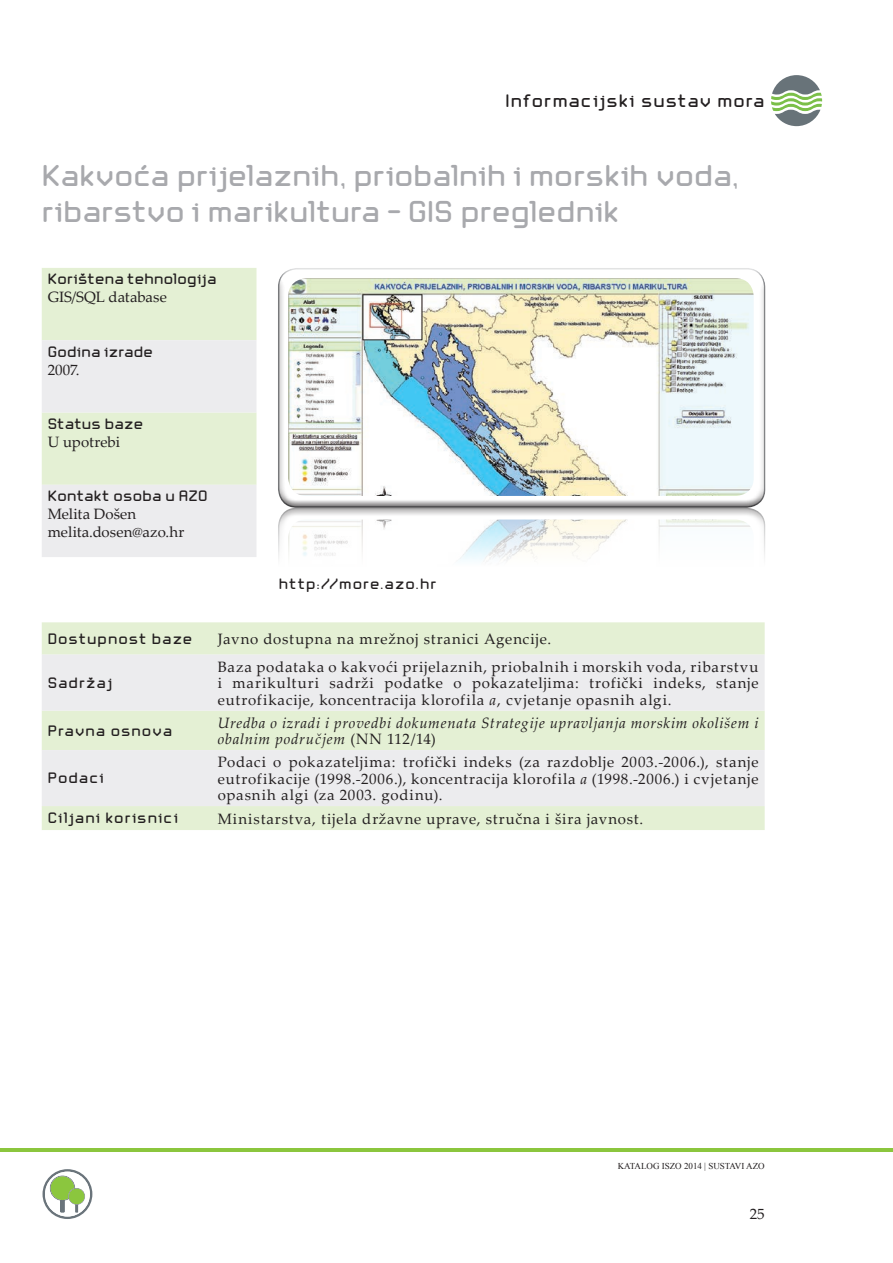
<style>
.page{position:relative;width:893px;height:1263px;background:#fff}
.page>*{position:absolute;margin:0;border:0;box-sizing:border-box;transform-origin:0 0}
.Naslovi{font:500 30px/36px "AZ Okapitala";color:#a8a9ad}
.t1{font:500 18px "AZ Okapitala";letter-spacing:.05em;color:#231f20}
.Tekst_u_doljnjij_tab{font:15px/16.5px "Palatino Linotype";letter-spacing:.055em;color:#231f20;text-align:justify}
.Tekst_u_doljnjij_tab-2{font:italic 15px/16.5px "Palatino Linotype";letter-spacing:.045em;color:#231f20}
.Tekst_u_doljnjij_tab-3{font:500 15px "AZ Okapitala";letter-spacing:.055em;color:#231f20}
.Tekst_u_tablici{font:15px "Palatino Linotype";color:#231f20}
.Tekst_u_doljnjij_tab-4{font:500 15px "AZ Okapitala";letter-spacing:.01em;color:#231f20}
.t2{font:9px "Times New Roman";color:#231f20}
.s1{font-style:italic}
.s2{font-style:normal}
</style>
<div class="page">
<hr style="left:0;top:1148px;width:893px;height:4px;background:#8bc63e">
<svg style="left:43px;top:1169px;width:49px;height:50px"></svg>
<div style="left:277px;top:507px;width:489px;height:231px;background:#231f20;opacity:.75"></div>
<img style="left:288px;top:519px;width:466px;height:103px">
<div style="left:42px;top:622px;width:723px;height:208px;background:#e4f0d4"></div>
<svg style="left:42px;top:655px;width:723px;height:151px;background:#e9ede7"></svg>
<div style="left:42px;top:268px;width:214px;height:72px;background:#e4f0d4"></div>
<svg style="left:42px;top:340px;width:214px;height:217px;background:#e9ede5"></svg>
<svg style="left:771px;top:75px;width:51px;height:51px"></svg>
<div style="left:277px;top:267px;width:489px;height:221px;background:#fff;opacity:.75"></div>
<div style="left:277px;top:277px;width:489px;height:231px;background:#231f20;opacity:.75"></div>
<img style="left:288px;top:278px;width:466px;height:218px">
<p class="t1" style="left:506px;top:91px;width:261px">Informacijski sustav mora</p>
<p class="Naslovi" style="left:42px;top:158px;width:699px">Kakvoća prijelaznih, priobalnih i morskih voda, ribarstvo i marikultura – GIS preglednik</p>
<p class="Tekst_u_doljnjij_tab-4" style="left:48px;top:271px;width:170px">Korištena tehnologija</p>
<p class="Tekst_u_tablici" style="left:48px;top:287px;width:121px">GIS/SQL database</p>
<p class="Tekst_u_doljnjij_tab-4" style="left:48px;top:343px;width:107px">Godina izrade</p>
<p class="Tekst_u_tablici" style="left:48px;top:359px;width:33px">2007.</p>
<p class="Tekst_u_doljnjij_tab-4" style="left:48px;top:415px;width:97px">Status baze</p>
<p class="Tekst_u_tablici" style="left:48px;top:431px;width:74px">U upotrebi</p>
<p class="Tekst_u_doljnjij_tab-4" style="left:48px;top:488px;width:161px">Kontakt osoba u AZO</p>
<p class="Tekst_u_tablici" style="left:48px;top:503px;width:90px">Melita Došen</p>
<p class="Tekst_u_tablici" style="left:48px;top:521px;width:138px">melita.dosen@azo.hr</p>
<p class="Tekst_u_doljnjij_tab-3" style="left:279px;top:575px;width:159px">http://more.azo.hr</p>
<p class="Tekst_u_doljnjij_tab-3" style="left:48px;top:630px;width:146px">Dostupnost baze</p>
<p class="Tekst_u_doljnjij_tab" style="left:218px;top:630px;width:335px">Javno dostupna na mrežnoj stranici Agencije.</p>
<p class="Tekst_u_doljnjij_tab-3" style="left:48px;top:674px;width:66px">Sadržaj</p>
<p class="Tekst_u_doljnjij_tab" style="left:218px;top:658px;width:542px">Baza podataka o kakvoći prijelaznih, priobalnih i morskih voda, ribarstvu i marikulturi sadrži podatke o pokazateljima: trofički indeks, stanje eutrofikacije, koncentracija klorofila <span class="s1">a</span>, cvjetanje opasnih algi.</p>
<p class="Tekst_u_doljnjij_tab-3" style="left:48px;top:722px;width:126px">Pravna osnova</p>
<p class="Tekst_u_doljnjij_tab-2" style="left:218px;top:714px;width:542px">Uredba o izradi i provedbi dokumenata Strategije upravljanja morskim okolišem i obalnim područjem <span class="s2">(NN 112/14)</span></p>
<p class="Tekst_u_doljnjij_tab-3" style="left:48px;top:770px;width:58px">Podaci</p>
<p class="Tekst_u_doljnjij_tab" style="left:218px;top:753px;width:542px">Podaci o pokazateljima: trofički indeks (za razdoblje 2003.-2006.), stanje eutrofikacije (1998.-2006.), koncentracija klorofila <span class="s1">a</span> (1998.-2006.) i cvjetanje opasnih algi (za 2003. godinu).</p>
<p class="Tekst_u_doljnjij_tab-3" style="left:48px;top:810px;width:132px">Ciljani korisnici</p>
<p class="Tekst_u_doljnjij_tab" style="left:218px;top:810px;width:427px">Ministarstva, tijela državne uprave, stručna i šira javnost.</p>
<p class="t2" style="left:618px;top:1160px;width:148px">KATALOG ISZO 2014 | SUSTAVI AZO</p>
<p class="Tekst_u_doljnjij_tab" style="left:750px;top:1205px;width:16px">25</p>
</div>
